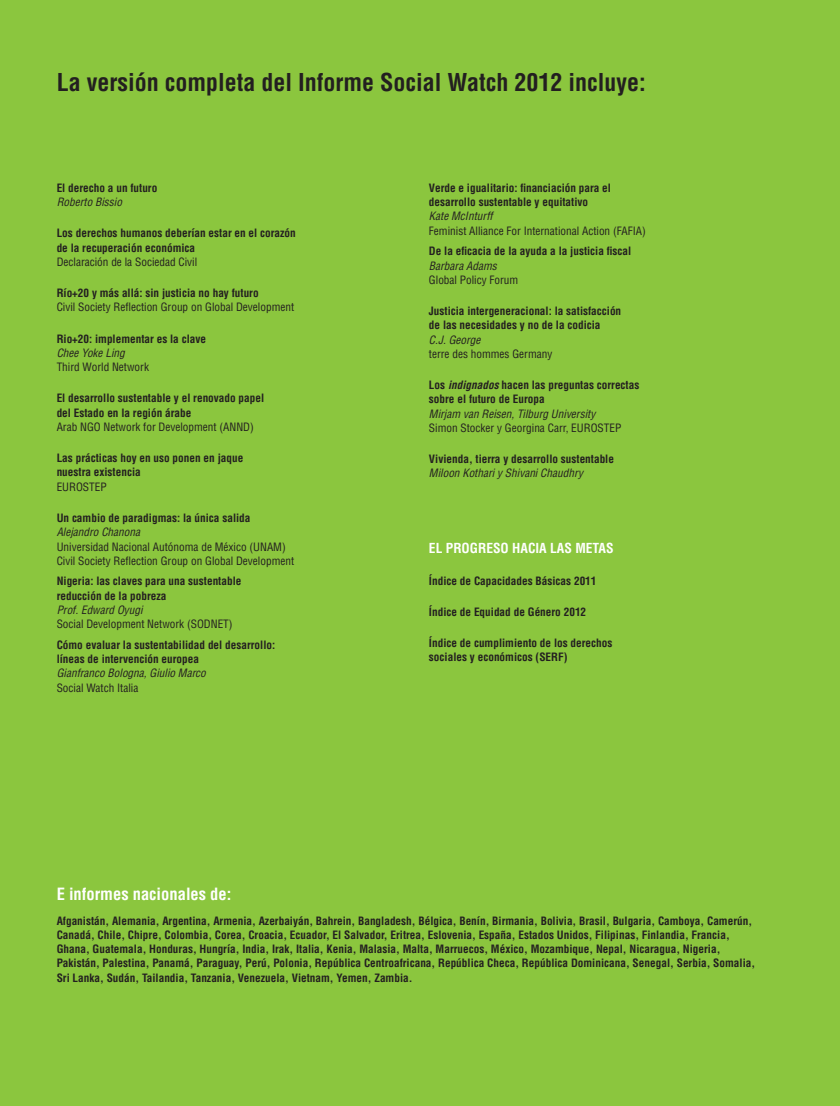
<style>
.page{position:relative;width:840px;height:1106px;background:#fff}
.page>*{position:absolute;margin:0;border:0;box-sizing:border-box;transform-origin:0 0}
.t1{font:700 condensed 24px "Helvetica";color:#231f20}
.t2{font:700 condensed 16.5px "Helvetica";color:#fff}
.t3{font:700 condensed 13.5px "Helvetica";color:#fff}
.t4{font:700 condensed 11.25px/14.2px "Helvetica";color:#231f20}
.t5{font:condensed 11.25px/14.2px "Helvetica";color:#231f20}
.t6{font:italic condensed 11.25px "Helvetica";color:#231f20}
.s1{font-style:italic}
</style>
<div class="page">
<div style="left:0;top:0;width:839px;height:1105px;background:#8bc63e"></div>
<h1 class="t1" style="left:57px;top:68px;width:590px">La versión completa del Informe Social Watch 2012 incluye:</h1>
<p class="t4" style="left:57px;top:180px;width:102px">El derecho a un futuro</p>
<p class="t6" style="left:57px;top:195px;width:67px">Roberto Bissio</p>
<p class="t4" style="left:57px;top:226px;width:241px">Los derechos humanos deberían estar en el corazón de la recuperación económica</p>
<p class="t5" style="left:57px;top:254px;width:142px">Declaración de la Sociedad Civil</p>
<p class="t4" style="left:57px;top:286px;width:203px">Río+20 y más allá: sin justicia no hay futuro</p>
<p class="t5" style="left:57px;top:300px;width:239px">Civil Society Reflection Group on Global Development</p>
<p class="t4" style="left:57px;top:331px;width:151px">Rio+20: implementar es la clave</p>
<p class="t6" style="left:57px;top:346px;width:70px">Chee Yoke Ling</p>
<p class="t5" style="left:57px;top:360px;width:94px">Third World Network</p>
<p class="t4" style="left:57px;top:391px;width:209px">El desarrollo sustentable y el renovado papel del Estado en la región árabe</p>
<p class="t5" style="left:57px;top:419px;width:199px">Arab NGO Network for Development (ANND)</p>
<p class="t4" style="left:57px;top:451px;width:188px">Las prácticas hoy en uso ponen en jaque nuestra existencia</p>
<p class="t5" style="left:57px;top:479px;width:52px">EUROSTEP</p>
<p class="t4" style="left:57px;top:510px;width:195px">Un cambio de paradigmas: la única salida</p>
<p class="t6" style="left:57px;top:525px;width:85px">Alejandro Chanona</p>
<p class="t5" style="left:57px;top:539px;width:239px">Universidad Nacional Autónoma de México (UNAM)<br>Civil Society Reflection Group on Global Development</p>
<p class="t4" style="left:57px;top:574px;width:186px">Nigeria: las claves para una sustentable reducción de la pobreza</p>
<p class="t6" style="left:57px;top:603px;width:87px">Prof. Edward Oyugi</p>
<p class="t5" style="left:57px;top:617px;width:177px">Social Development Network (SODNET)</p>
<p class="t4" style="left:57px;top:637px;width:220px">Cómo evaluar la sustentabilidad del desarrollo: líneas de intervención europea</p>
<p class="t6" style="left:57px;top:666px;width:151px">Gianfranco Bologna, Giulio Marco</p>
<p class="t5" style="left:57px;top:680px;width:83px">Social Watch Italia</p>
<p class="t4" style="left:429px;top:180px;width:183px">Verde e igualitario: financiación para el desarrollo sustentable y equitativo</p>
<p class="t6" style="left:429px;top:209px;width:65px">Kate McInturff</p>
<p class="t5" style="left:429px;top:223px;width:218px">Feminist Alliance For International Action (FAFIA)</p>
<p class="t4" style="left:429px;top:244px;width:204px">De la eficacia de la ayuda a la justicia fiscal</p>
<p class="t6" style="left:429px;top:258px;width:69px">Barbara Adams</p>
<p class="t5" style="left:429px;top:272px;width:91px">Global Policy Forum</p>
<p class="t4" style="left:429px;top:304px;width:194px">Justicia intergeneracional: la satisfacción de las necesidades y no de la codicia</p>
<p class="t6" style="left:429px;top:332px;width:53px">C.J. George</p>
<p class="t5" style="left:429px;top:346px;width:125px">terre des hommes Germany</p>
<p class="t4" style="left:429px;top:378px;width:212px">Los <span class="s1">indignados</span> hacen las preguntas correctas sobre el futuro de Europa</p>
<p class="t6" style="left:429px;top:406px;width:168px">Mirjam van Reisen, Tilburg University</p>
<p class="t5" style="left:429px;top:420px;width:156px">Simon Stocker y Georgina Carr, Eurostep</p>
<p class="t4" style="left:429px;top:452px;width:186px">Vivienda, tierra y desarrollo sustentable</p>
<p class="t6" style="left:429px;top:466px;width:155px">Miloon Kothari y Shivani Chaudhry</p>
<p class="t3" style="left:429px;top:540px;width:186px">EL PROGRESO HACIA LAS METAS</p>
<p class="t4" style="left:429px;top:573px;width:169px">Índice de Capacidades Básicas 2011</p>
<p class="t4" style="left:429px;top:604px;width:159px">Índice de Equidad de Género 2012</p>
<p class="t4" style="left:429px;top:636px;width:185px">Índice de cumplimiento de los derechos sociales y económicos (SERF)</p>
<h2 class="t2" style="left:57px;top:883px;width:176px">E informes nacionales de:</h2>
<p class="t4" style="left:57px;top:913px;width:700px">Afganistán, Alemania, Argentina, Armenia, Azerbaiyán, Bahrein, Bangladesh, Bélgica, Benín, Birmania, Bolivia, Brasil, Bulgaria, Camboya, Camerún, Canadá, Chile, Chipre, Colombia, Corea, Croacia, Ecuador, El Salvador, Eritrea, Eslovenia, España, Estados Unidos, Filipinas, Finlandia, Francia, Ghana, Guatemala, Honduras, Hungría, India, Irak, Italia, Kenia, Malasia, Malta, Marruecos, México, Mozambique, Nepal, Nicaragua, Nigeria, Pakistán, Palestina, Panamá, Paraguay, Perú, Polonia, República Centroafricana, República Checa, República Dominicana, Senegal, Serbia, Somalia, Sri Lanka, Sudán, Tailandia, Tanzania, Venezuela, Vietnam, Yemen, Zambia.</p>
</div>
